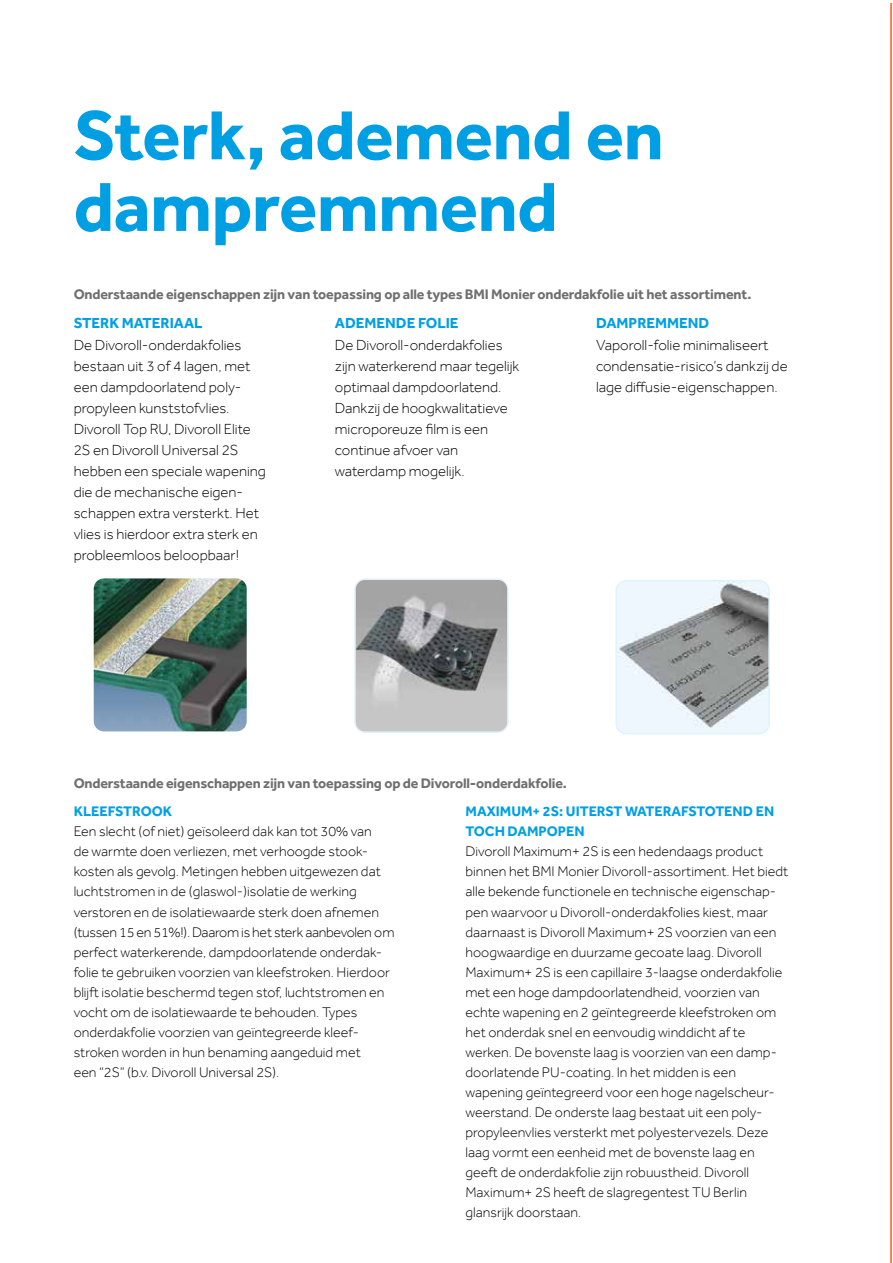
<style>
.page{position:relative;width:893px;height:1263px;background:#fff}
.page>*{position:absolute;margin:0;border:0;box-sizing:border-box;transform-origin:0 0}
.t1{font:700 71.7px/71.7px "Effra";letter-spacing:-.005em;color:#009fe3}
.t2{font:300 15px/21px "Effra";color:#000}
.t3{font:700 15px "Effra";color:#009fe3}
.t4{font:300 14.4px/20.1px "Effra";color:#000}
.t5{font:700 14.4px "Effra";letter-spacing:-.01em;color:#706f6f}
.t6{font:700 14.4px/20.1px "Effra";color:#009fe3}
</style>
<div class="page">
<img style="left:94px;top:578px;width:153px;height:153px">
<img style="left:357px;top:581px;width:149px;height:149px">
<div style="left:354px;top:578px;width:155px;height:155px;border:2px solid #e0f2fd;border-radius:10px"></div>
<img style="left:618px;top:583px;width:149px;height:148px">
<div style="left:615px;top:580px;width:155px;height:154px;border:2px solid #e0f2fd;border-radius:10px"></div>
<hr style="left:890px;top:4px;width:2px;height:1259px;background:#ff5100">
<h1 class="t1" style="left:74px;top:98px;width:592px">Sterk, ademend en dampremmend</h1>
<p class="t5" style="left:74px;top:286px;width:679px">Onderstaande eigenschappen zijn van toepassing op alle types BMI Monier onderdakfolie uit het assortiment.</p>
<p class="t3" style="left:74px;top:314px;width:130px">STERK MATERIAAL</p>
<p class="t2" style="left:74px;top:334px;width:194px">De Divoroll-onderdakfolies bestaan uit 3 of 4 lagen, met een dampdoorlatend poly&shy;propyleen kunststofvlies.<br>Divoroll Top RU, Divoroll Elite<br>2S en Divoroll Universal 2S hebben een speciale wapening die de mechanische eigen&shy;schappen extra versterkt. Het vlies is hierdoor extra sterk en probleemloos beloopbaar!</p>
<p class="t3" style="left:335px;top:314px;width:125px">ADEMENDE FOLIE</p>
<p class="t2" style="left:335px;top:334px;width:186px">De Divoroll-onderdakfolies zijn waterkerend maar tegelijk optimaal dampdoorlatend.<br>Dankzij de hoogkwalitatieve microporeuze film is een continue afvoer van waterdamp mogelijk.</p>
<p class="t3" style="left:596px;top:314px;width:115px">DAMPREMMEND</p>
<p class="t2" style="left:596px;top:334px;width:193px">Vaporoll-folie minimaliseert condensatie-risico’s dankzij de lage diffusie-eigenschappen.</p>
<p class="t5" style="left:74px;top:774px;width:495px">Onderstaande eigenschappen zijn van toepassing op de Divoroll-onderdakfolie.</p>
<p class="t6" style="left:74px;top:801px;width:100px">KLEEFSTROOK</p>
<p class="t4" style="left:74px;top:821px;width:322px">Een slecht (of niet) geïsoleerd dak kan tot 30% van<br>de warmte doen verliezen, met verhoogde stook&shy;kosten als gevolg. Metingen hebben uitgewezen dat luchtstromen in de (glaswol-)isolatie de werking verstoren en de isolatiewaarde sterk doen afnemen (tussen 15 en 51%!). Daarom is het sterk aanbevolen om perfect waterkerende, dampdoorlatende onderdak&shy;folie te gebruiken voorzien van kleefstroken. Hierdoor blijft isolatie beschermd tegen stof, luchtstromen en vocht om de isolatiewaarde te behouden. Types onderdakfolie voorzien van geïntegreerde kleef&shy;stroken worden in hun benaming aangeduid met<br>een “2S” (b.v. Divoroll Universal 2S).</p>
<p class="t6" style="left:465px;top:801px;width:310px">MAXIMUM+ 2S: UITERST WATERAFSTOTEND EN<br>TOCH DAMPOPEN</p>
<p class="t4" style="left:465px;top:841px;width:324px">Divoroll Maximum+ 2S is een hedendaags product binnen het BMI Monier Divoroll-assortiment. Het biedt alle bekende functionele en technische eigenschap&shy;pen waarvoor u Divoroll-onderdakfolies kiest, maar daarnaast is Divoroll Maximum+ 2S voorzien van een hoogwaardige en duurzame gecoate laag. Divoroll Maximum+ 2S is een capillaire 3-laagse onderdakfolie met een hoge dampdoorlatendheid, voorzien van echte wapening en 2 geïntegreerde kleefstroken om het onderdak snel en eenvoudig winddicht af te werken. De bovenste laag is voorzien van een damp&shy;doorlatende PU-coating. In het midden is een wapening geïntegreerd voor een hoge nagelscheur&shy;weerstand. De onderste laag bestaat uit een poly&shy;propyleenvlies versterkt met polyestervezels. Deze laag vormt een eenheid met de bovenste laag en geeft de onderdakfolie zijn robuustheid. Divoroll Maximum+ 2S heeft de slagregentest TU Berlin glansrijk doorstaan.</p>
</div>
